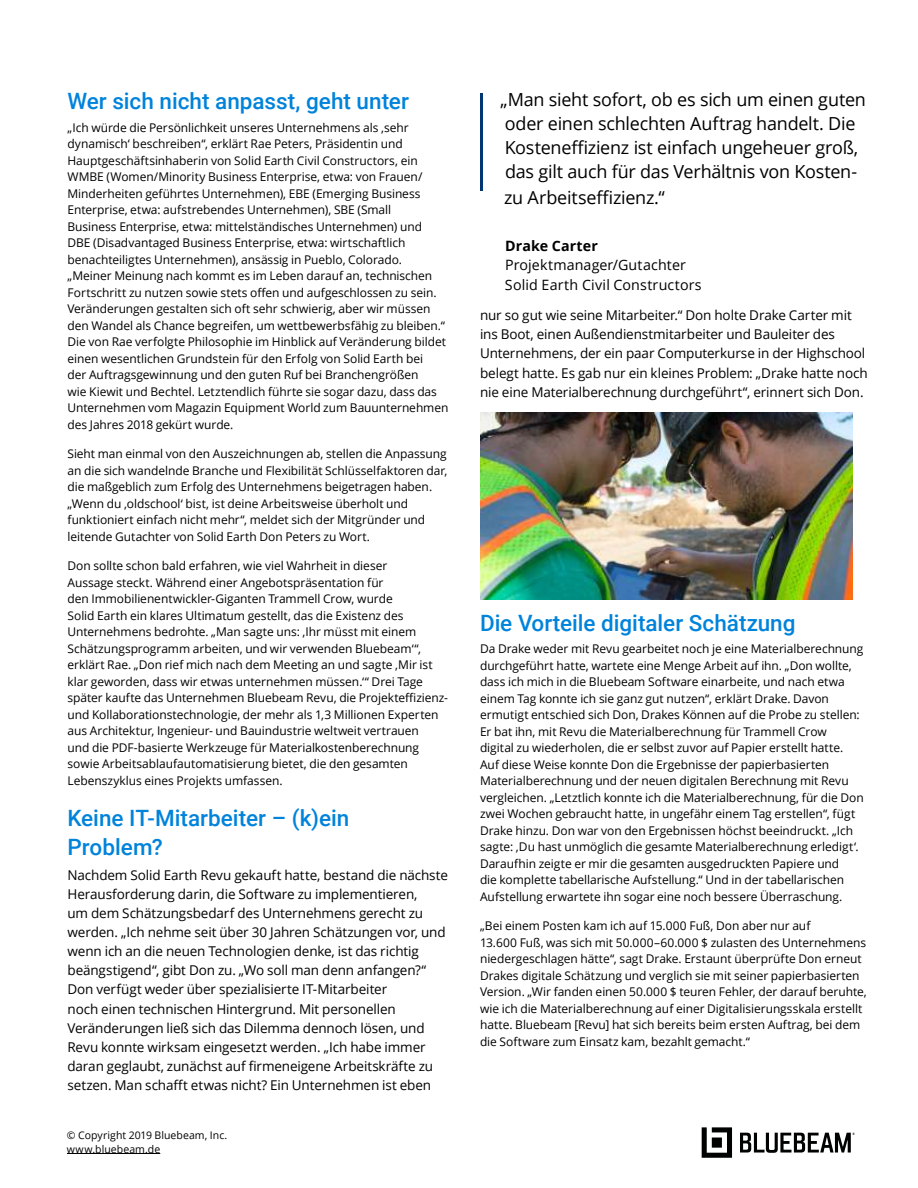
<style>
.page{position:relative;width:918px;height:1188px;background:#fff}
.page>*{position:absolute;margin:0;border:0;box-sizing:border-box;transform-origin:0 0}
.t1{font:500 22.5px/28.5px "Roboto";color:#0083db}
.t2{font:18px/24px "Open Sans";letter-spacing:-.015em;color:#000}
.t3{font:14.25px/19.5px "Open Sans";letter-spacing:.01em;color:#000}
.t4{font:700 14.25px "Open Sans";letter-spacing:.005em;color:#000}
.t5{font:13.5px/19.2px "Open Sans";letter-spacing:-.01em;color:#000}
.t6{font:12px/16.5px "Open Sans";letter-spacing:-.005em;color:#000}
.t7{font:10.5px/13.5px "Open Sans";letter-spacing:.005em;color:#000}
</style>
<div class="page">
<hr style="left:67px;top:1153px;width:93px;height:1px;background:#000">
<svg style="left:702px;top:1127px;width:30px;height:31px"></svg>
<svg style="left:740px;top:1133px;width:115px;height:20px"></svg>
<hr style="left:480px;top:93px;width:2px;height:98px;background:#003671">
<img style="left:480px;top:412px;width:373px;height:187px">
<h1 class="t1" style="left:68px;top:89px;width:343px">Wer sich nicht anpasst, geht unter</h1>
<p class="t6" style="left:68px;top:120px;width:382px">„Ich würde die Persönlichkeit unseres Unternehmens als ‚sehr dynamisch‘ beschreiben“, erklärt Rae Peters, Präsidentin und Hauptgeschäftsinhaberin von Solid Earth Civil Constructors, ein WMBE (Women/Minority Business Enterprise, etwa: von Frauen/ Minderheiten geführtes Unternehmen), EBE (Emerging Business Enterprise, etwa: aufstrebendes Unternehmen), SBE (Small<br>Business Enterprise, etwa: mittelständisches Unternehmen) und<br>DBE (Disadvantaged Business Enterprise, etwa: wirtschaftlich benachteiligtes Unternehmen), ansässig in Pueblo, Colorado. „Meiner Meinung nach kommt es im Leben darauf an, technischen Fortschritt zu nutzen sowie stets offen und aufgeschlossen zu sein.<br>Veränderungen gestalten sich oft sehr schwierig, aber wir müssen den Wandel als Chance begreifen, um wettbewerbsfähig zu bleiben.“ Die von Rae verfolgte Philosophie im Hinblick auf Veränderung bildet einen wesentlichen Grundstein für den Erfolg von Solid Earth bei<br>der Auftragsgewinnung und den guten Ruf bei Branchengrößen<br>wie Kiewit und Bechtel. Letztendlich führte sie sogar dazu, dass das Unternehmen vom Magazin Equipment World zum Bauunternehmen des Jahres 2018 gekürt wurde.</p>
<p class="t6" style="left:68px;top:447px;width:381px">Sieht man einmal von den Auszeichnungen ab, stellen die Anpassung an die sich wandelnde Branche und Flexibilität Schlüsselfaktoren dar, die maßgeblich zum Erfolg des Unternehmens beigetragen haben. „Wenn du ‚oldschool‘ bist, ist deine Arbeitsweise überholt und funktioniert einfach nicht mehr“, meldet sich der Mitgründer und leitende Gutachter von Solid Earth Don Peters zu Wort.</p>
<p class="t6" style="left:68px;top:559px;width:382px">Don sollte schon bald erfahren, wie viel Wahrheit in dieser<br>Aussage steckt. Während einer Angebotspräsentation für<br>den Immobilienentwickler-Giganten Trammell Crow, wurde<br>Solid Earth ein klares Ultimatum gestellt, das die Existenz des Unternehmens bedrohte. „Man sagte uns: ‚Ihr müsst mit einem Schätzungsprogramm arbeiten, und wir verwenden Bluebeam‘“, erklärt Rae. „Don rief mich nach dem Meeting an und sagte ‚Mir ist klar geworden, dass wir etwas unternehmen müssen.‘“ Drei Tage später kaufte das Unternehmen Bluebeam Revu, die Projekteffizienz&shy;und Kollaborationstechnologie, der mehr als 1,3 Millionen Experten aus Architektur, Ingenieur- und Bauindustrie weltweit vertrauen<br>und die PDF-basierte Werkzeuge für Materialkostenberechnung sowie Arbeitsablaufautomatisierung bietet, die den gesamten Lebenszyklus eines Projekts umfassen.</p>
<h1 class="t1" style="left:68px;top:805px;width:283px">Keine IT-Mitarbeiter – (k)ein<br>Problem?</h1>
<p class="t5" style="left:68px;top:867px;width:382px">Nachdem Solid Earth Revu gekauft hatte, bestand die nächste Herausforderung darin, die Software zu implementieren,<br>um dem Schätzungsbedarf des Unternehmens gerecht zu werden. „Ich nehme seit über 30 Jahren Schätzungen vor, und wenn ich an die neuen Technologien denke, ist das richtig beängstigend“, gibt Don zu. „Wo soll man denn anfangen?“ Don verfügt weder über spezialisierte IT-Mitarbeiter<br>noch einen technischen Hintergrund. Mit personellen Veränderungen ließ sich das Dilemma dennoch lösen, und Revu konnte wirksam eingesetzt werden. „Ich habe immer daran geglaubt, zunächst auf firmeneigene Arbeitskräfte zu setzen. Man schafft etwas nicht? Ein Unternehmen ist eben</p>
<p class="t7" style="left:67px;top:1130px;width:162px">© Copyright 2019 Bluebeam, Inc. www.bluebeam.de</p>
<h2 class="t2" style="left:501px;top:89px;width:367px">„Man sieht sofort, ob es sich um einen guten oder einen schlechten Auftrag handelt. Die Kosteneffizienz ist einfach ungeheuer groß, das gilt auch für das Verhältnis von Kosten-</h2>
<h2 class="t2" style="left:504px;top:185px;width:162px">zu Arbeitseffizienz.“</h2>
<p class="t4" style="left:505px;top:238px;width:94px">Drake Carter</p>
<p class="t3" style="left:505px;top:257px;width:198px">Projektmanager/Gutachter<br>Solid Earth Civil Constructors</p>
<p class="t5" style="left:480px;top:307px;width:389px">nur so gut wie seine Mitarbeiter.“ Don holte Drake Carter mit ins Boot, einen Außendienstmitarbeiter und Bauleiter des Unternehmens, der ein paar Computerkurse in der Highschool belegt hatte. Es gab nur ein kleines Problem: „Drake hatte noch nie eine Materialberechnung durchgeführt“, erinnert sich Don.</p>
<h1 class="t1" style="left:480px;top:610px;width:317px">Die Vorteile digitaler Schätzung</h1>
<p class="t6" style="left:480px;top:642px;width:385px">Da Drake weder mit Revu gearbeitet noch je eine Materialberechnung durchgeführt hatte, wartete eine Menge Arbeit auf ihn. „Don wollte, dass ich mich in die Bluebeam Software einarbeite, und nach etwa einem Tag konnte ich sie ganz gut nutzen“, erklärt Drake. Davon ermutigt entschied sich Don, Drakes Können auf die Probe zu stellen:<br>Er bat ihn, mit Revu die Materialberechnung für Trammell Crow digital zu wiederholen, die er selbst zuvor auf Papier erstellt hatte.<br>Auf diese Weise konnte Don die Ergebnisse der papierbasierten Materialberechnung und der neuen digitalen Berechnung mit Revu vergleichen. „Letztlich konnte ich die Materialberechnung, für die Don zwei Wochen gebraucht hatte, in ungefähr einem Tag erstellen“, fügt Drake hinzu. Don war von den Ergebnissen höchst beeindruckt. „Ich sagte: ‚Du hast unmöglich die gesamte Materialberechnung erledigt‘.<br>Daraufhin zeigte er mir die gesamten ausgedruckten Papiere und<br>die komplette tabellarische Aufstellung.“ Und in der tabellarischen Aufstellung erwartete ihn sogar eine noch bessere Überraschung.</p>
<p class="t6" style="left:480px;top:917px;width:388px">„Bei einem Posten kam ich auf 15.000 Fuß, Don aber nur auf<br>13.600 Fuß, was sich mit 50.000–60.000 $ zulasten des Unternehmens niedergeschlagen hätte“, sagt Drake. Erstaunt überprüfte Don erneut Drakes digitale Schätzung und verglich sie mit seiner papierbasierten Version. „Wir fanden einen 50.000 $ teuren Fehler, der darauf beruhte, wie ich die Materialberechnung auf einer Digitalisierungsskala erstellt hatte. Bluebeam [Revu] hat sich bereits beim ersten Auftrag, bei dem die Software zum Einsatz kam, bezahlt gemacht.“</p>
</div>
